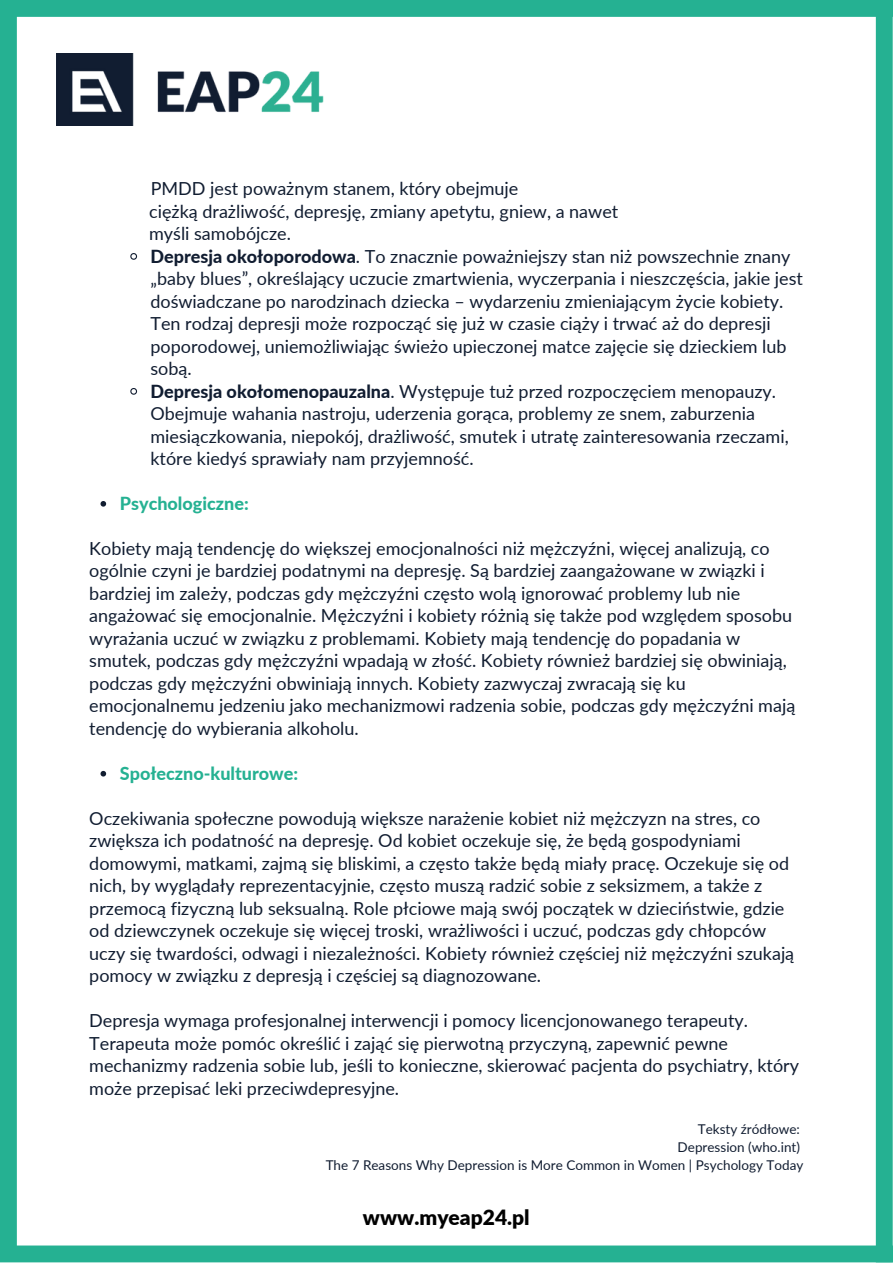
<style>
.page{position:relative;width:893px;height:1264px;background:#fff}
.page>*{position:absolute;margin:0;border:0;box-sizing:border-box;transform-origin:0 0}
.t1{font:900 21px "Lato";color:#000}
.t2{font:18px/22.5px "Lato";color:#111d31}
.t3{font:800 18px "Lato";color:#25b192}
.t4{font:13.5px/18px "Lato";color:#111d31;text-align:right}
.s1{font-weight:800}
</style>
<div class="page">
<div style="left:0;top:0;width:892px;height:17px;background:#25b192"></div>
<div style="left:0;top:1245px;width:892px;height:17px;background:#25b192"></div>
<div style="left:0;top:0;width:17px;height:1253px;background:#25b192"></div>
<div style="left:875px;top:8px;width:17px;height:1254px;background:#25b192"></div>
<svg style="left:130px;top:253px;width:8px;height:7px"></svg>
<svg style="left:130px;top:388px;width:8px;height:7px"></svg>
<svg style="left:100px;top:501px;width:6px;height:5px"></svg>
<svg style="left:100px;top:771px;width:6px;height:5px"></svg>
<img style="left:56px;top:53px;width:268px;height:72px">
<p class="t2" style="left:149px;top:177px;width:470px">PMDD jest poważnym stanem, który obejmuje<br>ciężką drażliwość, depresję, zmiany apetytu, gniew, a nawet myśli samobójcze.</p>
<p class="t2" style="left:150px;top:244px;width:654px"><span class="s1">Depresja okołoporodowa</span>. To znacznie poważniejszy stan niż powszechnie znany „baby blues”, określający uczucie zmartwienia, wyczerpania i nieszczęścia, jakie jest doświadczane po narodzinach dziecka – wydarzeniu zmieniającym życie kobiety.<br>Ten rodzaj depresji może rozpocząć się już w czasie ciąży i trwać aż do depresji poporodowej, uniemożliwiając świeżo upieczonej matce zajęcie się dzieckiem lub sobą.<br><span class="s1">Depresja okołomenopauzalna</span>. Występuje tuż przed rozpoczęciem menopauzy.<br>Obejmuje wahania nastroju, uderzenia gorąca, problemy ze snem, zaburzenia miesiączkowania, niepokój, drażliwość, smutek i utratę zainteresowania rzeczami, które kiedyś sprawiały nam przyjemność.</p>
<p class="t3" style="left:120px;top:492px;width:130px">Psychologiczne:</p>
<p class="t2" style="left:89px;top:536px;width:707px">Kobiety mają tendencję do większej emocjonalności niż mężczyźni, więcej analizują, co ogólnie czyni je bardziej podatnymi na depresję. Są bardziej zaangażowane w związki i bardziej im zależy, podczas gdy mężczyźni często wolą ignorować problemy lub nie angażować się emocjonalnie. Mężczyźni i kobiety różnią się także pod względem sposobu wyrażania uczuć w związku z problemami. Kobiety mają tendencję do popadania w smutek, podczas gdy mężczyźni wpadają w złość. Kobiety również bardziej się obwiniają, podczas gdy mężczyźni obwiniają innych. Kobiety zazwyczaj zwracają się ku emocjonalnemu jedzeniu jako mechanizmowi radzenia sobie, podczas gdy mężczyźni mają tendencję do wybierania alkoholu.</p>
<p class="t3" style="left:120px;top:762px;width:180px">Społeczno-kulturowe:</p>
<p class="t2" style="left:89px;top:806px;width:706px">Oczekiwania społeczne powodują większe narażenie kobiet niż mężczyzn na stres, co zwiększa ich podatność na depresję. Od kobiet oczekuje się, że będą gospodyniami domowymi, matkami, zajmą się bliskimi, a często także będą miały pracę. Oczekuje się od nich, by wyglądały reprezentacyjnie, często muszą radzić sobie z seksizmem, a także z przemocą fizyczną lub seksualną. Role płciowe mają swój początek w dzieciństwie, gdzie od dziewczynek oczekuje się więcej troski, wrażliwości i uczuć, podczas gdy chłopców uczy się twardości, odwagi i niezależności. Kobiety również częściej niż mężczyźni szukają pomocy w związku z depresją i częściej są diagnozowane.</p>
<p class="t2" style="left:89px;top:1009px;width:711px">Depresja wymaga profesjonalnej interwencji i pomocy licencjonowanego terapeuty.<br>Terapeuta może pomóc określić i zająć się pierwotną przyczyną, zapewnić pewne mechanizmy radzenia sobie lub, jeśli to konieczne, skierować pacjenta do psychiatry, który może przepisać leki przeciwdepresyjne.</p>
<p class="t4" style="left:325px;top:1119px;width:479px">Teksty źródłowe:<br>Depression (who.int)<br>The 7 Reasons Why Depression is More Common in Women | Psychology Today</p>
<p class="t1" style="left:363px;top:1203px;width:168px">www.myeap24.pl</p>
</div>
